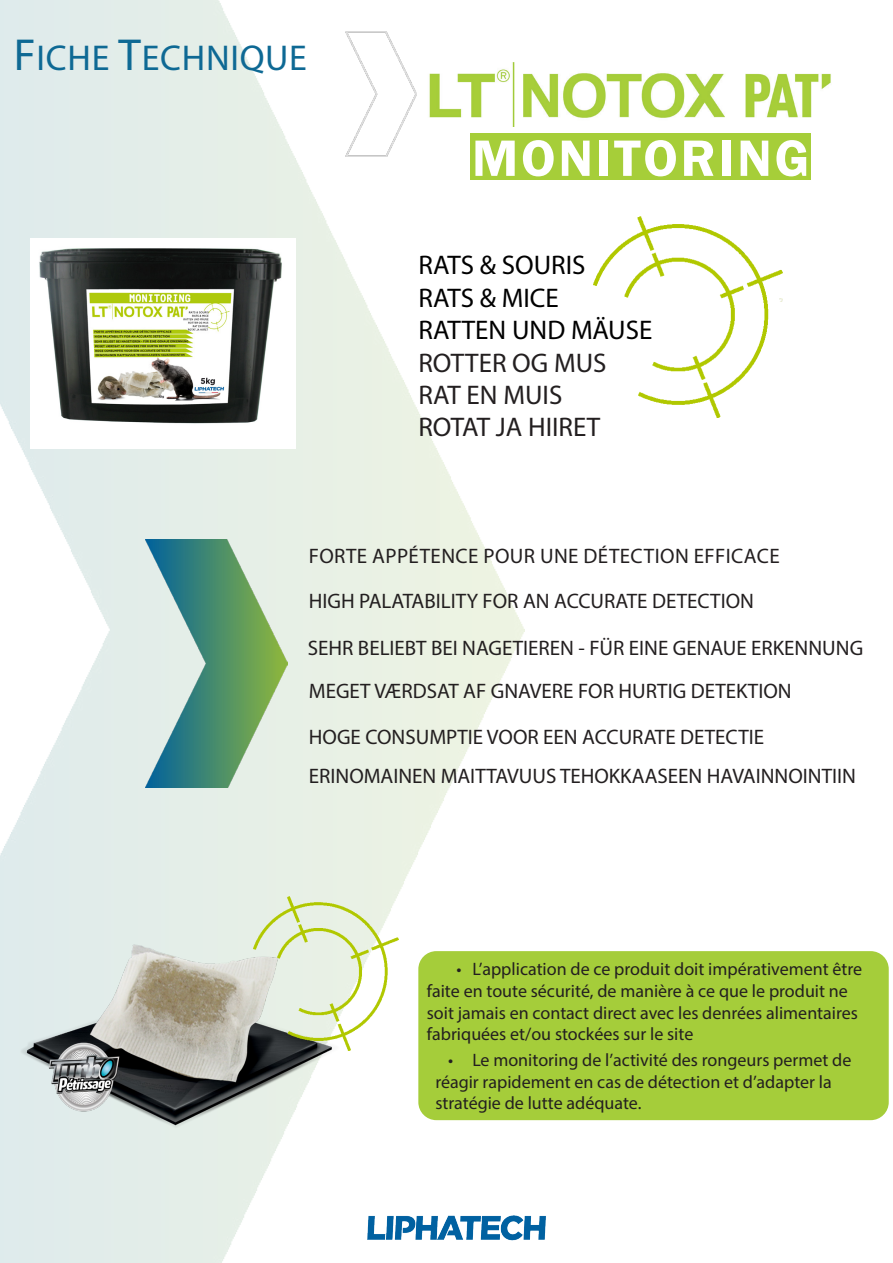
<style>
.page{position:relative;width:893px;height:1263px;background:#fff}
.page>*{position:absolute;margin:0;border:0;box-sizing:border-box;transform-origin:0 0}
.t1{font:600 52.95px "Franklin Gothic";letter-spacing:.05em;color:#fff}
.t2{font:36px "Myriad Pro";letter-spacing:.02em;color:#0e6994}
.t3{font:27px "Myriad Pro";color:#000}
.t4{font:27px "Myriad Pro";color:#231f20}
.t5{font:21px "Myriad Pro";color:#231f20}
.t6{font:21px "Myriad Pro";letter-spacing:.02em;color:#231f20}
.t7{font:18px/21.6px "Myriad Pro";color:#231f20}
.s1{font-size:45px}
</style>
<div class="page">
<img style="left:0;top:0;width:525px;height:1263px">
<img style="left:146px;top:539px;width:141px;height:248px">
<img style="left:426px;top:62px;width:405px;height:64px">
<img style="left:356px;top:1204px;width:190px;height:47px">
<div style="left:470px;top:134px;width:341px;height:46px;background:#a6ce39"></div>
<img style="left:593px;top:216px;width:189px;height:201px">
<img style="left:16px;top:938px;width:328px;height:195px">
<div style="left:418px;top:951px;width:471px;height:169px;background:#a5cd3a;border-radius:18px"></div>
<img style="left:253px;top:896px;width:146px;height:155px">
<img style="left:345px;top:32px;width:72px;height:125px">
<img style="left:31px;top:238px;width:265px;height:211px">
<p class="t2" style="left:14px;top:36px;width:295px"><span class="s1">F</span>ICHE <span class="s1">T</span>ECHNIQUE</p>
<p class="t1" style="left:472px;top:126px;width:339px">MONITORING</p>
<p class="t3" style="left:418px;top:249px;width:169px">RATS &amp; SOURIS</p>
<p class="t3" style="left:418px;top:281px;width:142px">RATS &amp; MICE</p>
<p class="t3" style="left:418px;top:313px;width:235px">RATTEN UND MÄUSE</p>
<p class="t4" style="left:418px;top:346px;width:190px">ROTTER OG MUS</p>
<p class="t4" style="left:418px;top:378px;width:145px">RAT EN MUIS</p>
<p class="t4" style="left:418px;top:411px;width:183px">ROTAT JA HIIRET</p>
<p class="t6" style="left:309px;top:543px;width:472px">FORTE APPÉTENCE POUR UNE DÉTECTION EFFICACE</p>
<p class="t5" style="left:309px;top:588px;width:447px">HIGH PALATABILITY FOR AN ACCURATE DETECTION</p>
<p class="t5" style="left:308px;top:635px;width:557px">SEHR BELIEBT BEI NAGETIEREN - FÜR EINE GENAUE ERKENNUNG</p>
<p class="t5" style="left:309px;top:678px;width:484px">MEGET VÆRDSAT AF GNAVERE FOR HURTIG DETEKTION</p>
<p class="t5" style="left:309px;top:724px;width:457px">HOGE CONSUMPTIE VOOR EEN ACCURATE DETECTIE</p>
<p class="t5" style="left:309px;top:763px;width:549px">ERINOMAINEN MAITTAVUUS TEHOKKAASEEN HAVAINNOINTIIN</p>
<p class="t7" style="left:427px;top:958px;width:437px;text-indent:30px">• L’application de ce produit doit impérativement être faite en toute sécurité, de manière à ce que le produit ne soit jamais en contact direct avec les denrées alimentaires fabriquées et/ou stockées sur le site</p>
<p class="t7" style="left:435px;top:1049px;width:418px;text-indent:13px">• Le monitoring de l’activité des rongeurs permet de réagir rapidement en cas de détection et d’adapter la stratégie de lutte adéquate.</p>
</div>
